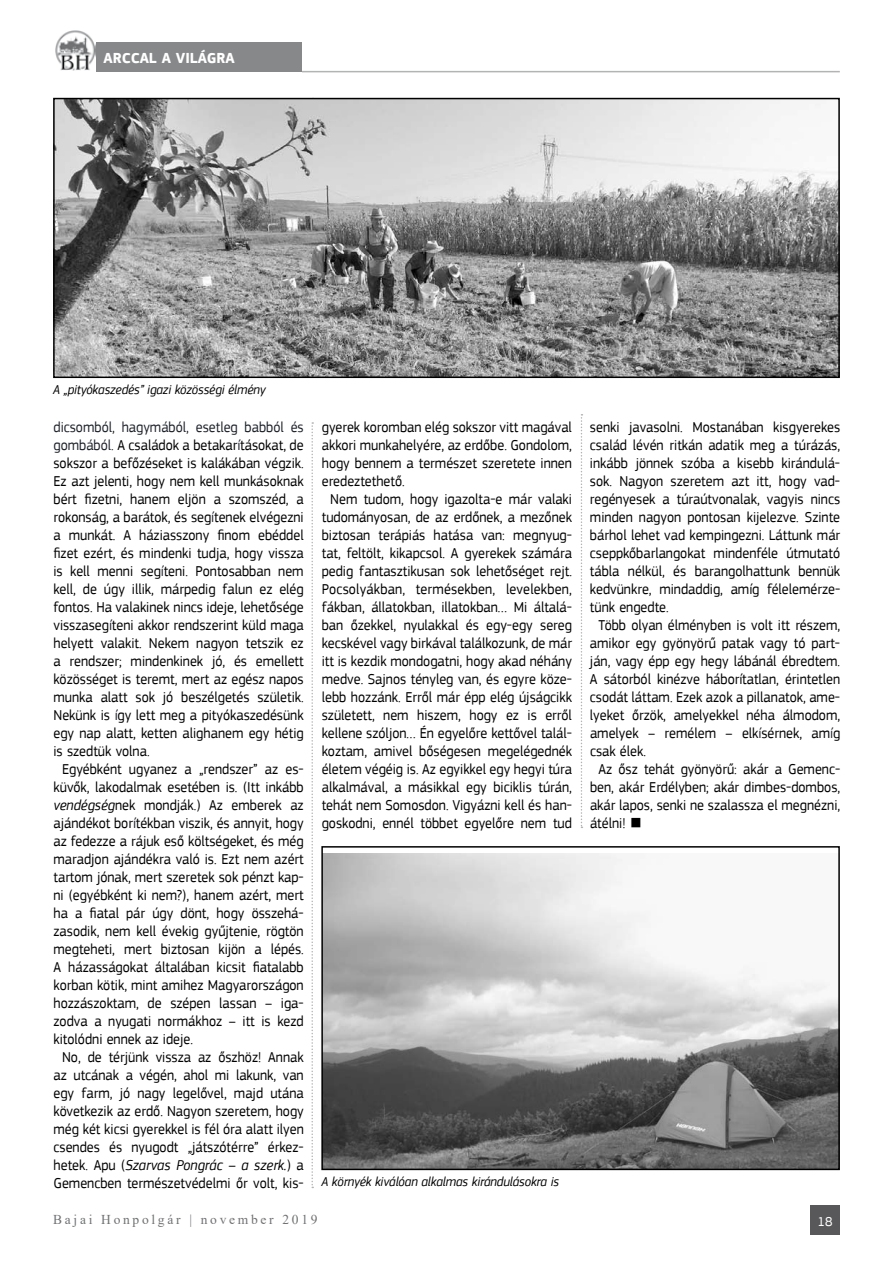
<style>
.page{position:relative;width:893px;height:1263px;background:#fff}
.page>*{position:absolute;margin:0;border:0;box-sizing:border-box;transform-origin:0 0}
.t1{font:15px "PF Square Sans Pro";color:#000;scale:.94 1}
.t2{font:15px "PF Square Sans Pro";color:#1d2129;scale:.94 1}
.t3{font:italic 15px "PF Square Sans Pro";color:#000;scale:.94 1}
.t4{font:700 15px "PF Square Sans Pro";color:#fff}
.t5{font:italic 13.5px "PF Square Sans Pro";letter-spacing:-.01em;color:#000;scale:.95 1}
.t6{font:13.5px "Times New Roman";letter-spacing:.2em;color:#707173}
.t7{font:13.5px "PF Square Sans Pro";color:#fff}
.s1{color:#1d2129}
.s2{font-style:italic}
.s3{font-style:normal}
.s4{font-weight:500;font-style:italic}
</style>
<div class="page">
<div style="left:810px;top:1205px;width:30px;height:30px;background:#58585a"></div>
<div style="left:96px;top:42px;width:206px;height:30px;background:#87888a"></div>
<hr style="left:302px;top:71px;width:538px;height:1px;background:#b1b3b4">
<img style="left:55px;top:30px;width:40px;height:41px">
<svg style="left:311px;top:422px;width:2px;height:766px"></svg>
<svg style="left:581px;top:414px;width:1px;height:414px"></svg>
<img style="left:56px;top:101px;width:781px;height:274px">
<div style="left:53px;top:98px;width:787px;height:280px;border:2px solid #000"></div>
<img style="left:324px;top:854px;width:513px;height:313px">
<div style="left:321px;top:846px;width:519px;height:324px;border:2px solid #000"></div>
<p class="t4" style="left:104px;top:49px;width:133px">ARCCAL A VILÁGRA</p>
<p class="t5" style="left:53px;top:382px;width:225px">A „pityókaszedés” igazi közösségi élmény</p>
<p class="t2" style="left:54px;top:418px;width:268px">dicsomból, hagymából, esetleg babból és</p>
<p class="t1" style="left:54px;top:436px;width:268px"><span class="s1">gombából.</span> A családok a betakar<span class="s1">í</span>tásokat, de</p>
<p class="t1" style="left:54px;top:454px;width:268px">sokszor a befőzéseket is kalákában végzik.</p>
<p class="t1" style="left:54px;top:472px;width:268px">Ez azt jelenti, hogy nem kell munkásoknak</p>
<p class="t1" style="left:54px;top:490px;width:268px">bért fizetni, hanem eljön a szomszéd, a</p>
<p class="t1" style="left:54px;top:508px;width:268px">rokonság, a barátok, és seg<span class="s1">í</span>tenek elvégezni</p>
<p class="t1" style="left:54px;top:526px;width:268px">a munkát. A háziasszony finom ebéddel</p>
<p class="t1" style="left:54px;top:544px;width:268px">fizet ezért, és mindenki tudja, hogy vissza</p>
<p class="t1" style="left:53px;top:562px;width:268px">is kell menni seg<span class="s1">í</span>teni. Pontosabban nem</p>
<p class="t1" style="left:53px;top:580px;width:268px">kell, de úgy illik, márpedig falun ez elég</p>
<p class="t1" style="left:53px;top:598px;width:268px">fontos. Ha valakinek nincs ideje, lehetősége</p>
<p class="t1" style="left:54px;top:616px;width:268px">visszaseg<span class="s1">í</span>teni akkor rendszerint küld maga</p>
<p class="t1" style="left:54px;top:634px;width:268px">helyett valakit. Nekem nagyon tetszik ez</p>
<p class="t1" style="left:54px;top:652px;width:268px">a rendszer; mindenkinek jó, és emellett</p>
<p class="t1" style="left:54px;top:670px;width:268px">közösséget is teremt, mert az egész napos</p>
<p class="t1" style="left:54px;top:688px;width:268px">munka alatt sok jó beszélgetés születik.</p>
<p class="t1" style="left:54px;top:706px;width:268px">Nekünk is <span class="s1">í</span>gy lett meg a pityókaszedésünk</p>
<p class="t1" style="left:54px;top:724px;width:268px">egy nap alatt, ketten alighanem egy hétig</p>
<p class="t1" style="left:54px;top:742px;width:104px">is szedtük volna.</p>
<p class="t1" style="left:62px;top:760px;width:259px">Egyébként ugyanez a „rendszer” az es-</p>
<p class="t1" style="left:54px;top:778px;width:268px">küvők, lakodalmak esetében is. (Itt inkább</p>
<p class="t1" style="left:54px;top:796px;width:268px"><span class="s2">vendégség</span>nek mondják.) Az emberek az</p>
<p class="t1" style="left:54px;top:814px;width:268px">ajándékot bor<span class="s1">í</span>tékban viszik, és annyit, hogy</p>
<p class="t1" style="left:54px;top:832px;width:268px">az fedezze a rájuk eső költségeket, és még</p>
<p class="t1" style="left:54px;top:850px;width:268px">maradjon ajándékra való is. Ezt nem azért</p>
<p class="t1" style="left:54px;top:868px;width:268px">tartom jónak, mert szeretek sok pénzt kap-</p>
<p class="t1" style="left:54px;top:886px;width:268px">ni (egyébként ki nem?), hanem azért, mert</p>
<p class="t1" style="left:54px;top:904px;width:268px">ha a fiatal pár úgy dönt, hogy összehá-</p>
<p class="t1" style="left:54px;top:922px;width:268px">zasodik, nem kell évekig gyűjtenie, rögtön</p>
<p class="t1" style="left:54px;top:940px;width:268px">megteheti, mert biztosan kijön a lépés.</p>
<p class="t1" style="left:54px;top:958px;width:268px">A házasságokat általában kicsit fiatalabb</p>
<p class="t1" style="left:54px;top:976px;width:268px">korban kötik, mint amihez Magyarországon</p>
<p class="t1" style="left:54px;top:994px;width:268px">hozzászoktam, de szépen lassan – iga-</p>
<p class="t1" style="left:54px;top:1012px;width:268px">zodva a nyugati normákhoz – itt is kezd</p>
<p class="t1" style="left:54px;top:1030px;width:150px">kitolódni ennek az ideje.</p>
<p class="t1" style="left:62px;top:1048px;width:259px">No, de térjünk vissza az őszhöz! Annak</p>
<p class="t1" style="left:54px;top:1066px;width:268px">az utcának a végén, ahol mi lakunk, van</p>
<p class="t1" style="left:54px;top:1084px;width:268px">egy farm, jó nagy legelővel, majd utána</p>
<p class="t1" style="left:54px;top:1102px;width:268px">következik az erdő. Nagyon szeretem, hogy</p>
<p class="t1" style="left:54px;top:1120px;width:268px">még két kicsi gyerekkel is fél óra alatt ilyen</p>
<p class="t1" style="left:54px;top:1138px;width:268px">csendes és nyugodt „játszótérre” érkez-</p>
<p class="t3" style="left:54px;top:1156px;width:268px"><span class="s3">hetek. Apu (</span>Szarvas Pongrác – a szerk.<span class="s3">) a</span></p>
<p class="t1" style="left:54px;top:1174px;width:268px">Gemencben természetvédelmi őr volt, kis-</p>
<p class="t1" style="left:322px;top:418px;width:268px">gyerek koromban elég sokszor vitt magával</p>
<p class="t1" style="left:322px;top:436px;width:268px">akkori munkahelyére, az erdőbe. Gondolom,</p>
<p class="t1" style="left:322px;top:454px;width:268px">hogy bennem a természet szeretete innen</p>
<p class="t1" style="left:322px;top:472px;width:90px">eredeztethető.</p>
<p class="t1" style="left:330px;top:490px;width:259px">Nem tudom, hogy igazolta-e már valaki</p>
<p class="t1" style="left:322px;top:508px;width:268px">tudományosan, de az erdőnek, a mezőnek</p>
<p class="t1" style="left:322px;top:526px;width:268px">biztosan terápiás hatása van: megnyug-</p>
<p class="t1" style="left:322px;top:544px;width:268px">tat, feltölt, kikapcsol. A gyerekek számára</p>
<p class="t1" style="left:322px;top:562px;width:268px">pedig fantasztikusan sok lehetőséget rejt.</p>
<p class="t1" style="left:322px;top:580px;width:267px">Pocsolyákban, termésekben, levelekben,</p>
<p class="t1" style="left:322px;top:598px;width:268px">fákban, állatokban, illatokban… Mi általá-</p>
<p class="t1" style="left:322px;top:616px;width:268px">ban őzekkel, nyulakkal és egy-egy sereg</p>
<p class="t1" style="left:322px;top:634px;width:268px">kecskével vagy birkával találkozunk, de már</p>
<p class="t1" style="left:322px;top:652px;width:268px">itt is kezdik mondogatni, hogy akad néhány</p>
<p class="t1" style="left:322px;top:670px;width:268px">medve. Sajnos tényleg van, és egyre köze-</p>
<p class="t1" style="left:322px;top:688px;width:268px">lebb hozzánk. Erről már épp elég újságcikk</p>
<p class="t1" style="left:322px;top:706px;width:268px">született, nem hiszem, hogy ez is erről</p>
<p class="t1" style="left:322px;top:724px;width:268px">kellene szóljon… Én egyelőre kettővel talál-</p>
<p class="t1" style="left:322px;top:742px;width:268px">koztam, amivel bőségesen megelégednék</p>
<p class="t1" style="left:322px;top:760px;width:268px">életem végéig is. Az egyikkel egy hegyi túra</p>
<p class="t1" style="left:322px;top:778px;width:268px">alkalmával, a másikkal egy biciklis túrán,</p>
<p class="t1" style="left:322px;top:796px;width:268px">tehát nem Somosdon. Vigyázni kell és han-</p>
<p class="t1" style="left:322px;top:814px;width:268px">goskodni, ennél többet egyelőre nem tud</p>
<p class="t1" style="left:590px;top:418px;width:268px">senki javasolni. Mostanában kisgyerekes</p>
<p class="t1" style="left:590px;top:436px;width:268px">család lévén ritkán adatik meg a túrázás,</p>
<p class="t1" style="left:590px;top:454px;width:268px">inkább jönnek szóba a kisebb kirándulá-</p>
<p class="t1" style="left:590px;top:472px;width:268px">sok. Nagyon szeretem azt itt, hogy vad-</p>
<p class="t1" style="left:590px;top:490px;width:268px">regényesek a túraútvonalak, vagyis nincs</p>
<p class="t1" style="left:590px;top:508px;width:268px">minden nagyon pontosan kijelezve. Szinte</p>
<p class="t1" style="left:590px;top:526px;width:268px">bárhol lehet vad kempingezni. Láttunk már</p>
<p class="t1" style="left:590px;top:544px;width:268px">cseppkőbarlangokat mindenféle útmutató</p>
<p class="t1" style="left:590px;top:562px;width:268px">tábla nélkül, és barangolhattunk bennük</p>
<p class="t1" style="left:590px;top:580px;width:268px">kedvünkre, mindaddig, amíg félelemérze-</p>
<p class="t1" style="left:590px;top:598px;width:85px">tünk engedte.</p>
<p class="t1" style="left:598px;top:616px;width:259px">Több olyan élményben is volt itt részem,</p>
<p class="t1" style="left:590px;top:634px;width:268px">amikor egy gyönyörű patak vagy tó part-</p>
<p class="t1" style="left:590px;top:652px;width:268px">ján, vagy épp egy hegy lábánál ébredtem.</p>
<p class="t1" style="left:590px;top:670px;width:268px">A sátorból kinézve háborítatlan, érintetlen</p>
<p class="t1" style="left:590px;top:688px;width:268px">csodát láttam. Ezek azok a pillanatok, ame-</p>
<p class="t1" style="left:590px;top:706px;width:268px">lyeket őrzök, amelyekkel néha álmodom,</p>
<p class="t1" style="left:590px;top:724px;width:268px">amelyek – remélem – elk<span class="s1">í</span>sérnek, am<span class="s1">í</span>g</p>
<p class="t1" style="left:590px;top:742px;width:61px">csak élek.</p>
<p class="t1" style="left:598px;top:760px;width:259px">Az ősz tehát gyönyörű: akár a Gemenc-</p>
<p class="t1" style="left:590px;top:778px;width:268px">ben, akár Erdélyben; akár dimbes-dombos,</p>
<p class="t1" style="left:590px;top:796px;width:268px">akár lapos, senki ne szalassza el megnézni,</p>
<p class="t1" style="left:590px;top:814px;width:57px">átélni! <span class="s4">■</span></p>
<p class="t5" style="left:321px;top:1174px;width:252px">A környék kiválóan alkalmas kirándulásokra is</p>
<p class="t6" style="left:53px;top:1210px;width:266px">Bajai Honpolgár | november 2019</p>
<p class="t7" style="left:817px;top:1214px;width:17px">18</p>
</div>
